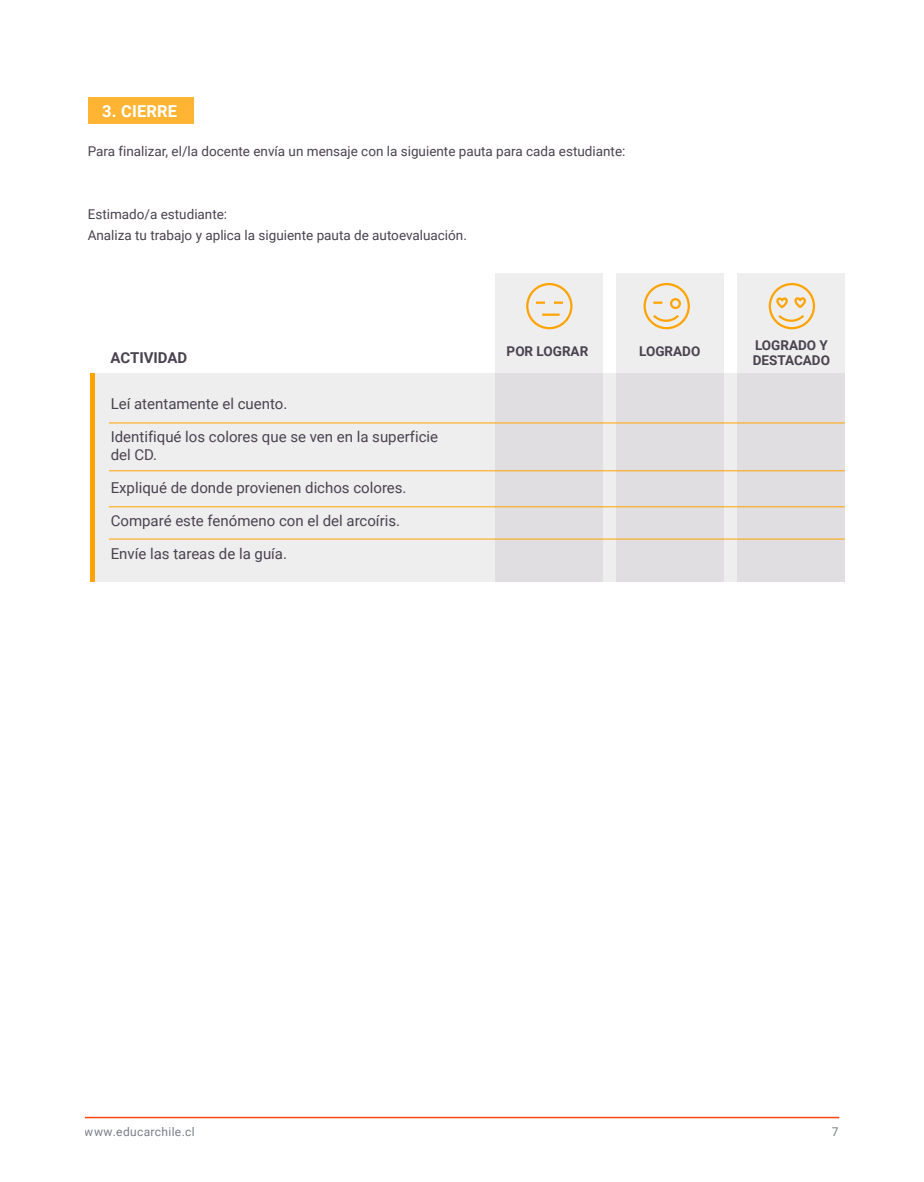
<style>
.page{position:relative;width:924px;height:1182px;background:#fff}
.page>*{position:absolute;margin:0;border:0;box-sizing:border-box;transform-origin:0 0}
.t1{font:700 16.5px "Roboto";letter-spacing:.01em;color:#fff}
.t2{font:15px/18px "Roboto";color:#49424f}
.t3{font:700 15px "Roboto";color:#49424f}
.t4{font:13.5px/21px "Roboto";color:#49424f}
.t5{font:700 13.5px/15px "Roboto";color:#49424f}
.t6{font:12px "Roboto";letter-spacing:.03em;color:#3f4551}
</style>
<div class="page">
<hr style="left:85px;top:1117px;width:754px;height:1px;background:#ff4612">
<div style="left:88px;top:97px;width:106px;height:27px;background:#ffb533"></div>
<div style="left:495px;top:274px;width:108px;height:308px;background:#efeeef"></div>
<div style="left:616px;top:274px;width:108px;height:308px;background:#efeeef"></div>
<div style="left:737px;top:274px;width:108px;height:308px;background:#efeeef"></div>
<div style="left:91px;top:373px;width:754px;height:209px;background:linear-gradient(to bottom,#e9e7e8,#e9e7e7)"></div>
<div style="left:90px;top:373px;width:5px;height:209px;background:#ffa300"></div>
<hr style="left:109px;top:423px;width:736px;height:1px;background:#ffa300">
<hr style="left:109px;top:470px;width:736px;height:1px;background:#ffa300">
<div style="left:769px;top:283px;width:46px;height:46px;border:2px solid #ffa300;border-radius:50%"></div>
<svg style="left:775px;top:297px;width:32px;height:25px"></svg>
<div style="left:644px;top:283px;width:46px;height:46px;border:2px solid #ffa300;border-radius:50%"></div>
<svg style="left:651px;top:315px;width:30px;height:7px"></svg>
<div style="left:670px;top:298px;width:11px;height:11px;border:2px solid #ffa300;border-radius:50%"></div>
<svg style="left:653px;top:302px;width:9px;height:2px"></svg>
<div style="left:526px;top:283px;width:47px;height:46px;border:2px solid #ffa300;border-radius:50%"></div>
<svg style="left:536px;top:302px;width:9px;height:2px"></svg>
<svg style="left:554px;top:302px;width:9px;height:2px"></svg>
<svg style="left:542px;top:314px;width:18px;height:2px"></svg>
<hr style="left:109px;top:506px;width:736px;height:1px;background:#ffa300">
<hr style="left:109px;top:539px;width:736px;height:1px;background:#ffa300">
<p class="t1" style="left:102px;top:100px;width:76px">3. CIERRE</p>
<p class="t4" style="left:88px;top:141px;width:539px">Para finalizar, el/la docente envía un mensaje con la siguiente pauta para cada estudiante:</p>
<p class="t4" style="left:88px;top:204px;width:381px">Estimado/a estudiante:<br>Analiza tu trabajo y aplica la siguiente pauta de autoevaluación.</p>
<p class="t3" style="left:111px;top:347px;width:78px">ACTIVIDAD</p>
<p class="t2" style="left:111px;top:394px;width:178px">Leí atentamente el cuento.</p>
<p class="t2" style="left:111px;top:427px;width:329px">Identifiqué los colores que se ven en la superficie del CD.</p>
<p class="t2" style="left:111px;top:478px;width:297px">Expliqué de donde provienen dichos colores.</p>
<p class="t2" style="left:111px;top:511px;width:291px">Comparé este fenómeno con el del arcoíris.</p>
<p class="t2" style="left:111px;top:544px;width:178px">Envíe las tareas de la guía.</p>
<p class="t5" style="left:507px;top:343px;width:83px">POR LOGRAR</p>
<p class="t5" style="left:639px;top:343px;width:63px">LOGRADO</p>
<p class="t5" style="left:753px;top:337px;width:79px">LOGRADO Y<br>DESTACADO</p>
<p class="t6" style="left:85px;top:1123px;width:111px">www.educarchile.cl</p>
<p class="t6" style="left:832px;top:1123px;width:8px">7</p>
</div>
